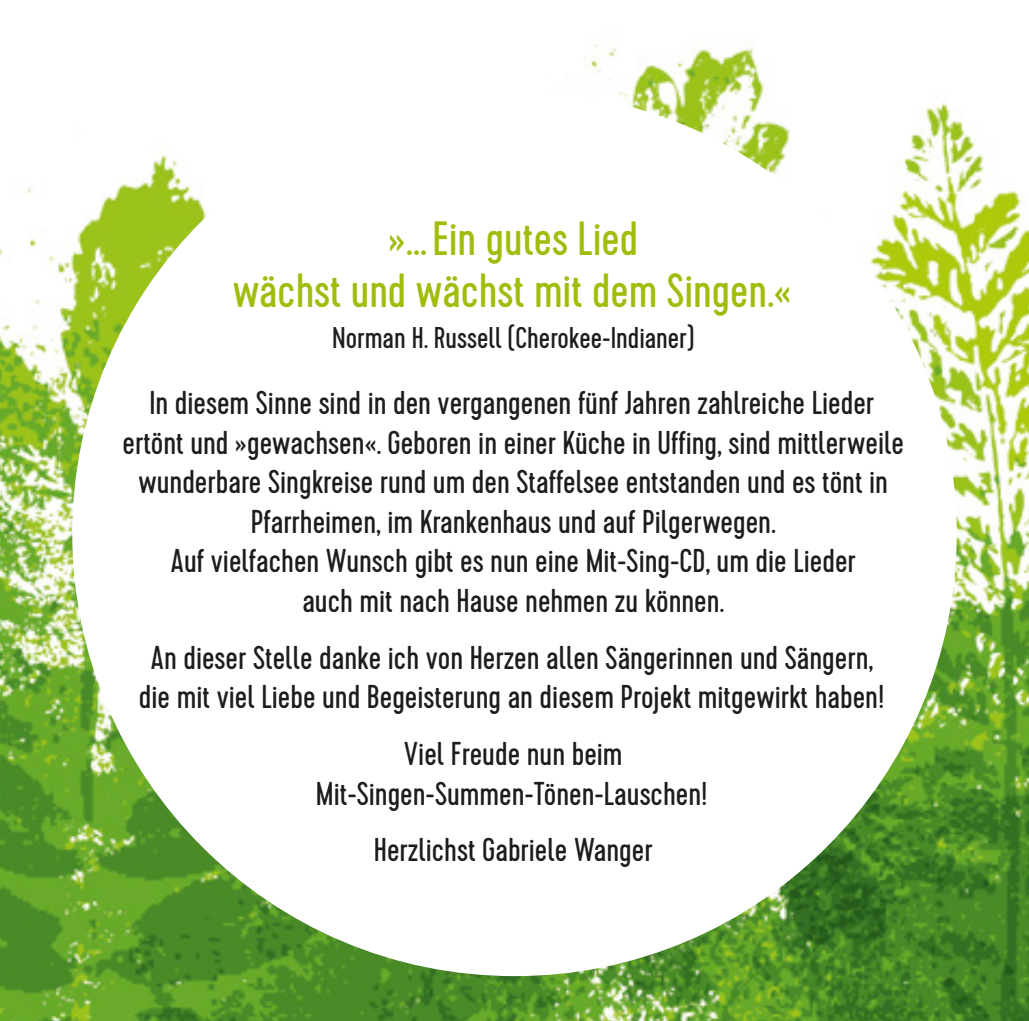
<style>
.page{position:relative;width:1029px;height:1021px;background:#fff}
.page>*{position:absolute;margin:0;border:0;box-sizing:border-box;transform-origin:0 0}
.t1{font:48px/51.6px "Cervo";color:#a2bc0c;text-align:center}
.t2{font:33px/39.6px "Cervo";color:#1d1d1b;text-align:center}
.t3{font:30px "Cervo";color:#1d1d1b}
</style>
<div class="page">
<img style="left:0;top:43px;width:1029px;height:977px">
<div style="left:72px;top:91px;width:885px;height:885px;background:#fff;border-radius:50%"></div>
<h1 class="t1" style="left:233px;top:214px;width:560px">»… Ein gutes Lied<br>wächst und wächst mit dem Singen.«</h1>
<p class="t3" style="left:332px;top:321px;width:364px">Norman H. Russell (Cherokee-Indianer)</p>
<p class="t2" style="left:123px;top:384px;width:783px">In diesem Sinne sind in den vergangenen fünf Jahren zahlreiche Lieder ertönt und »gewachsen«. Geboren in einer Küche in Uffing, sind mittlerweile wunderbare Singkreise rund um den Staffelsee entstanden und es tönt in Pfarrheimen, im Krankenhaus und auf Pilgerwegen.<br>Auf vielfachen Wunsch gibt es nun eine Mit-Sing-CD, um die Lieder<br>auch mit nach Hause nehmen zu können.</p>
<p class="t2" style="left:139px;top:638px;width:747px">An dieser Stelle danke ich von Herzen allen Sängerinnen und Sängern, die mit viel Liebe und Begeisterung an diesem Projekt mitgewirkt haben!</p>
<p class="t2" style="left:316px;top:734px;width:393px">Viel Freude nun beim<br>Mit-Singen-Summen-Tönen-Lauschen!</p>
<p class="t2" style="left:374px;top:831px;width:280px">Herzlichst Gabriele Wanger</p>
</div>
